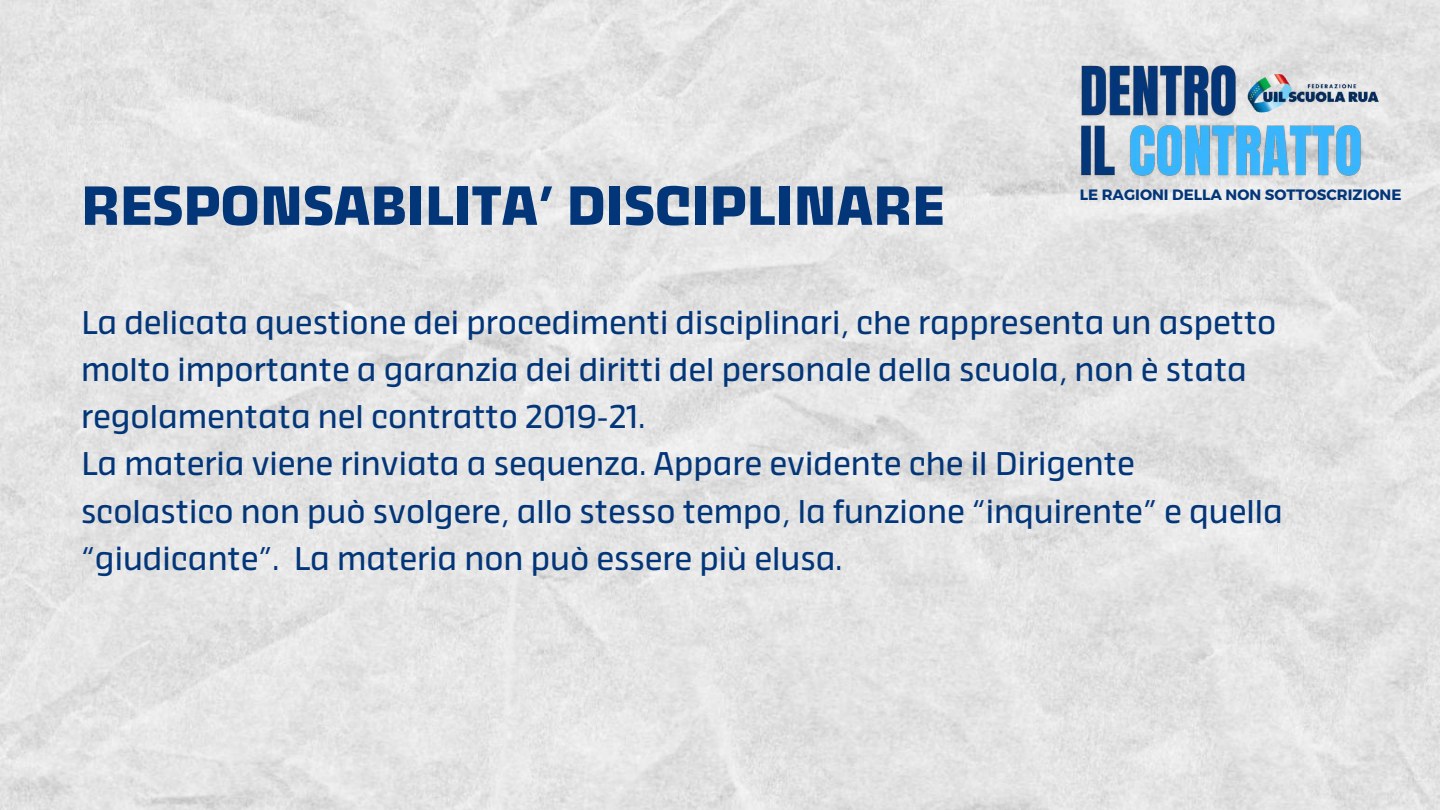
<style>
.page{position:relative;width:1440px;height:810px;background:#fff}
.page>*{position:absolute;margin:0;border:0;box-sizing:border-box;transform-origin:0 0}
.t1{font:700 57px "Thicker";color:#033679}
.t2{font:34px/47.2px "Thicker";color:#033679}
.t3{font:700 15px "Montserrat";color:#033679}
</style>
<div class="page">
<img style="left:0;top:0;width:1440px;height:810px">
<img style="left:1075px;top:50px;width:292px;height:143px">
<img style="left:1237px;top:60px;width:153px;height:64px">
<h1 class="t1" style="left:81px;top:174px;width:865px">RESPONSABILITA’ DISCIPLINARE</h1>
<p class="t3" style="left:1080px;top:185px;width:323px">LE RAGIONI DELLA NON SOTTOSCRIZIONE</p>
<p class="t2" style="left:81px;top:302px;width:1203px">La delicata questione dei procedimenti disciplinari, che rappresenta un aspetto molto importante a garanzia dei diritti del personale della scuola, non è stata regolamentata nel contratto 2019-21.<br>La materia viene rinviata a sequenza. Appare evidente che il Dirigente scolastico non può svolgere, allo stesso tempo, la funzione “inquirente” e quella “giudicante”. La materia non può essere più elusa.</p>
</div>
